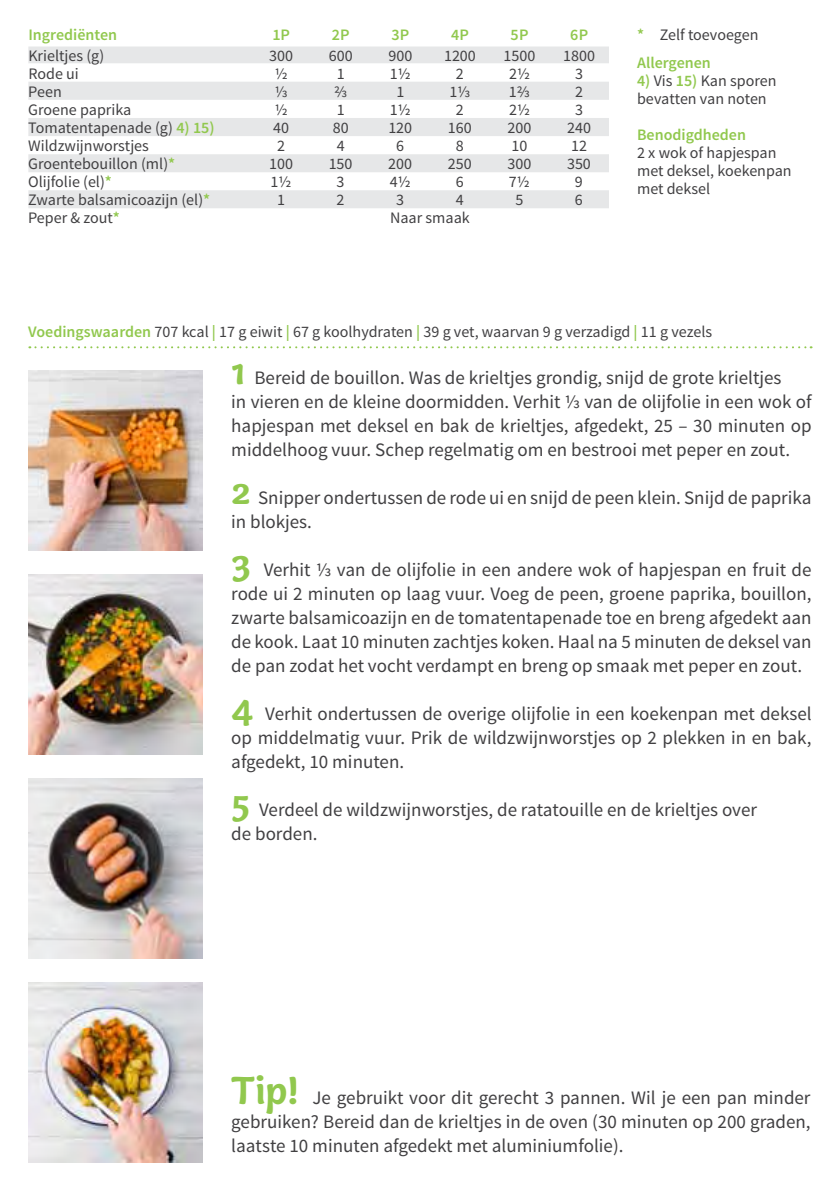
<style>
.page{position:relative;width:840px;height:1191px;background:#fff}
.page>*{position:absolute;margin:0;border:0;box-sizing:border-box;transform-origin:0 0}
.t1{font:19px/24px "Source Sans Pro";color:#414042;text-align:justify}
.t2{font:16px/18px "Source Sans Pro";color:#414042}
.t3{font:600 16px "Source Sans Pro";color:#91c84e}
.s1{font-weight:600;color:#91c84e}
.s2{font-family:"Capucine Basic";font-weight:700;font-size:40px;color:#91c84e}
</style>
<div class="page">
<svg style="left:29px;top:346px;width:782px;height:2px"></svg>
<div style="left:28px;top:46px;width:580px;height:17px;background:#e6e7e8"></div>
<svg style="left:28px;top:82px;width:580px;height:126px;fill:#e6e7e8"></svg>
<img style="left:28px;top:370px;width:175px;height:180px">
<img style="left:28px;top:574px;width:175px;height:180px">
<img style="left:28px;top:778px;width:175px;height:180px">
<img style="left:28px;top:982px;width:175px;height:180px">
<p class="t3" style="left:28px;top:25px;width:90px">Ingrediënten</p>
<p class="t3" style="left:272px;top:25px;width:19px">1P</p>
<p class="t3" style="left:332px;top:25px;width:19px">2P</p>
<p class="t3" style="left:391px;top:25px;width:19px">3P</p>
<p class="t3" style="left:451px;top:25px;width:19px">4P</p>
<p class="t3" style="left:510px;top:25px;width:19px">5P</p>
<p class="t3" style="left:570px;top:25px;width:19px">6P</p>
<p class="t2" style="left:28px;top:47px;width:77px">Krieltjes (g)</p>
<p class="t2" style="left:269px;top:47px;width:25px">300</p>
<p class="t2" style="left:329px;top:47px;width:25px">600</p>
<p class="t2" style="left:388px;top:47px;width:25px">900</p>
<p class="t2" style="left:444px;top:47px;width:33px">1200</p>
<p class="t2" style="left:503px;top:47px;width:33px">1500</p>
<p class="t2" style="left:563px;top:47px;width:33px">1800</p>
<p class="t2" style="left:28px;top:65px;width:52px">Rode ui</p>
<p class="t2" style="left:274px;top:65px;width:14px">½</p>
<p class="t2" style="left:336px;top:65px;width:9px">1</p>
<p class="t2" style="left:389px;top:65px;width:22px">1½</p>
<p class="t2" style="left:455px;top:65px;width:9px">2</p>
<p class="t2" style="left:509px;top:65px;width:22px">2½</p>
<p class="t2" style="left:575px;top:65px;width:9px">3</p>
<p class="t2" style="left:28px;top:83px;width:35px">Peen</p>
<p class="t2" style="left:274px;top:83px;width:14px">⅓</p>
<p class="t2" style="left:334px;top:83px;width:15px">⅔</p>
<p class="t2" style="left:396px;top:83px;width:9px">1</p>
<p class="t2" style="left:449px;top:83px;width:22px">1⅓</p>
<p class="t2" style="left:508px;top:83px;width:23px">1⅔</p>
<p class="t2" style="left:574px;top:83px;width:9px">2</p>
<p class="t2" style="left:28px;top:101px;width:104px">Groene paprika</p>
<p class="t2" style="left:274px;top:101px;width:14px">½</p>
<p class="t2" style="left:336px;top:101px;width:9px">1</p>
<p class="t2" style="left:389px;top:101px;width:22px">1½</p>
<p class="t2" style="left:455px;top:101px;width:9px">2</p>
<p class="t2" style="left:508px;top:101px;width:22px">2½</p>
<p class="t2" style="left:574px;top:101px;width:9px">3</p>
<p class="t2" style="left:28px;top:119px;width:188px">Tomatentapenade (g) <span class="s1">4) 15)</span></p>
<p class="t2" style="left:273px;top:119px;width:17px">40</p>
<p class="t2" style="left:332px;top:119px;width:17px">80</p>
<p class="t2" style="left:388px;top:119px;width:25px">120</p>
<p class="t2" style="left:447px;top:119px;width:25px">160</p>
<p class="t2" style="left:507px;top:119px;width:25px">200</p>
<p class="t2" style="left:566px;top:119px;width:25px">240</p>
<p class="t2" style="left:28px;top:137px;width:122px">Wildzwijnworstjes</p>
<p class="t2" style="left:277px;top:137px;width:9px">2</p>
<p class="t2" style="left:336px;top:137px;width:9px">4</p>
<p class="t2" style="left:396px;top:137px;width:9px">6</p>
<p class="t2" style="left:455px;top:137px;width:9px">8</p>
<p class="t2" style="left:511px;top:137px;width:17px">10</p>
<p class="t2" style="left:570px;top:137px;width:17px">12</p>
<p class="t2" style="left:28px;top:155px;width:148px">Groentebouillon (ml)<span class="s1">*</span></p>
<p class="t2" style="left:269px;top:155px;width:25px">100</p>
<p class="t2" style="left:328px;top:155px;width:25px">150</p>
<p class="t2" style="left:388px;top:155px;width:25px">200</p>
<p class="t2" style="left:447px;top:155px;width:25px">250</p>
<p class="t2" style="left:507px;top:155px;width:25px">300</p>
<p class="t2" style="left:566px;top:155px;width:25px">350</p>
<p class="t2" style="left:28px;top:173px;width:85px">Olijfolie (el)<span class="s1">*</span></p>
<p class="t2" style="left:270px;top:173px;width:22px">1½</p>
<p class="t2" style="left:336px;top:173px;width:9px">3</p>
<p class="t2" style="left:389px;top:173px;width:22px">4½</p>
<p class="t2" style="left:455px;top:173px;width:9px">6</p>
<p class="t2" style="left:508px;top:173px;width:22px">7½</p>
<p class="t2" style="left:574px;top:173px;width:9px">9</p>
<p class="t2" style="left:28px;top:191px;width:183px">Zwarte balsamicoazijn (el)<span class="s1">*</span></p>
<p class="t2" style="left:277px;top:191px;width:9px">1</p>
<p class="t2" style="left:336px;top:191px;width:9px">2</p>
<p class="t2" style="left:396px;top:191px;width:9px">3</p>
<p class="t2" style="left:455px;top:191px;width:9px">4</p>
<p class="t2" style="left:515px;top:191px;width:9px">5</p>
<p class="t2" style="left:574px;top:191px;width:9px">6</p>
<p class="t2" style="left:28px;top:209px;width:93px">Peper &amp; zout<span class="s1">*</span></p>
<p class="t2" style="left:390px;top:209px;width:81px">Naar smaak</p>
<p class="t2" style="left:636px;top:21px;width:123px;line-height:28px"><span class="s1">*</span> Zelf toevoegen<br><span class="s1">Allergenen</span></p>
<p class="t2" style="left:636px;top:72px;width:141px"><span class="s1">4)</span> Vis <span class="s1">15)</span> Kan sporen bevatten van noten</p>
<p class="t3" style="left:636px;top:125px;width:110px">Benodigdheden</p>
<p class="t2" style="left:636px;top:144px;width:156px">2 x wok of hapjespan met deksel, koekenpan met deksel</p>
<p class="t2" style="left:28px;top:322px;width:685px"><span class="s1">Voedingswaarden</span> 707 kcal <span class="s1">|</span> 17 g eiwit <span class="s1">|</span> 67 g koolhydraten <span class="s1">|</span> 39 g vet, waarvan 9 g verzadigd <span class="s1">|</span> 11 g vezels</p>
<p class="t1" style="left:231px;top:366px;width:581px;text-align:left"><span class="s2">1</span> Bereid de bouillon. Was de krieltjes grondig, snijd de grote krieltjes<br>in vieren en de kleine doormidden. Verhit ⅓ van de olijfolie in een wok of hapjespan met deksel en bak de krieltjes, afgedekt, 25 – 30 minuten op middelhoog vuur. Schep regelmatig om en bestrooi met peper en zout.</p>
<p class="t1" style="left:231px;top:486px;width:581px"><span class="s2">2</span> Snipper ondertussen de rode ui en snijd de peen klein. Snijd de paprika in blokjes.</p>
<p class="t1" style="left:231px;top:558px;width:581px"><span class="s2">3</span> Verhit ⅓ van de olijfolie in een andere wok of hapjespan en fruit de rode ui 2 minuten op laag vuur. Voeg de peen, groene paprika, bouillon, zwarte balsamicoazijn en de tomatentapenade toe en breng afgedekt aan de kook. Laat 10 minuten zachtjes koken. Haal na 5 minuten de deksel van de pan zodat het vocht verdampt en breng op smaak met peper en zout.</p>
<p class="t1" style="left:231px;top:702px;width:581px"><span class="s2">4</span> Verhit ondertussen de overige olijfolie in een koekenpan met deksel op middelmatig vuur. Prik de wildzwijnworstjes op 2 plekken in en bak, afgedekt, 10 minuten.</p>
<p class="t1" style="left:231px;top:798px;width:527px"><span class="s2">5</span> Verdeel de wildzwijnworstjes, de ratatouille en de krieltjes over de borden.</p>
<p class="t1" style="left:231px;top:1086px;width:580px"><span class="s2">Tip!</span> Je gebruikt voor dit gerecht 3 pannen. Wil je een pan minder gebruiken? Bereid dan de krieltjes in de oven (30 minuten op 200 graden, laatste 10 minuten afgedekt met aluminiumfolie).</p>
</div>
